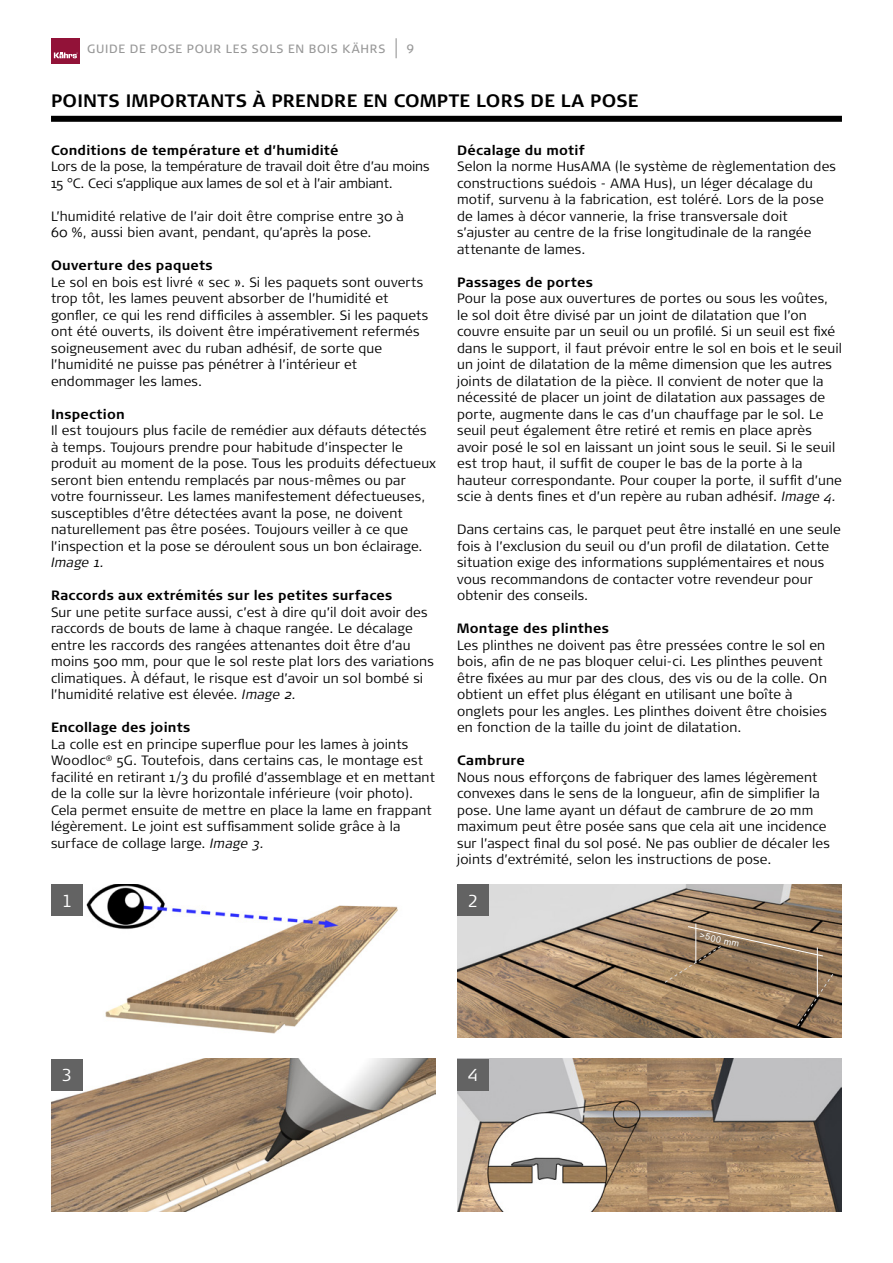
<style>
.page{position:relative;width:893px;height:1263px;background:#fff}
.page>*{position:absolute;margin:0;border:0;box-sizing:border-box;transform-origin:0 0}
.t1{font:700 18px "Signa Pro";letter-spacing:.015em;color:#000}
.t2{font:300 17.25px "Signa Pro";color:#fff}
.t3{font:300 13.5px/16.5px "Signa Pro";letter-spacing:.01em;color:#000}
.t4{font:700 13.5px "Signa Pro";letter-spacing:.015em;color:#000}
.t5{font:300 13.5px/16.5px "Signa Pro";letter-spacing:-.01em;color:#000}
.t6{font:italic 300 13.5px "Signa Pro";letter-spacing:.005em;color:#000}
.t7{font:12px "Signa Pro";letter-spacing:.06em;color:#989898}
.t8{font:9px "Arial";color:#fff}
.s1{font-style:italic}
</style>
<div class="page">
<div style="left:51px;top:38px;width:29px;height:25px;background:#921238"></div>
<svg style="left:54px;top:52px;width:24px;height:6px"></svg>
<svg style="left:396px;top:38px;width:1px;height:20px"></svg>
<div style="left:51px;top:116px;width:791px;height:6px;background:#000"></div>
<img style="left:86px;top:884px;width:312px;height:150px">
<img style="left:51px;top:1059px;width:385px;height:153px">
<img style="left:457px;top:1059px;width:385px;height:153px">
<div style="left:51px;top:884px;width:32px;height:32px;background:#636363"></div>
<div style="left:51px;top:1059px;width:32px;height:32px;background:#636363"></div>
<div style="left:457px;top:1059px;width:32px;height:32px;background:#636363"></div>
<img style="left:457px;top:884px;width:385px;height:153px">
<div style="left:457px;top:884px;width:32px;height:32px;background:#636363"></div>
<hr style="left:695px;top:924px;width:1px;height:38px;background:#fff">
<svg style="left:664px;top:926px;width:170px;height:101px;background:#967b5d"></svg>
<p class="t7" style="left:87px;top:42px;width:300px">GUIDE DE POSE POUR LES SOLS EN BOIS KÄHRS</p>
<p class="t7" style="left:407px;top:42px;width:9px">9</p>
<h1 class="t1" style="left:51px;top:90px;width:589px">POINTS IMPORTANTS À PRENDRE EN COMPTE LORS DE LA POSE</h1>
<p class="t4" style="left:51px;top:142px;width:289px">Conditions de température et d’humidité</p>
<p class="t5" style="left:51px;top:158px;width:380px">Lors de la pose, la température de travail doit être d’au moins<br>15 °C. Ceci s’applique aux lames de sol et à l’air ambiant.</p>
<p class="t3" style="left:51px;top:208px;width:354px">L’humidité relative de l’air doit être comprise entre 30 à<br>60 %, aussi bien avant, pendant, qu’après la pose.</p>
<p class="t4" style="left:51px;top:257px;width:163px">Ouverture des paquets</p>
<p class="t3" style="left:51px;top:274px;width:379px">Le sol en bois est livré « sec ». Si les paquets sont ouverts trop tôt, les lames peuvent absorber de l’humidité et gonfler, ce qui les rend difficiles à assembler. Si les paquets ont été ouverts, ils doivent être impérativement refermés soigneusement avec du ruban adhésif, de sorte que l’humidité ne puisse pas pénétrer à l’intérieur et endommager les lames.</p>
<p class="t4" style="left:51px;top:406px;width:75px">Inspection</p>
<p class="t3" style="left:51px;top:422px;width:386px">Il est toujours plus facile de remédier aux défauts détectés à temps. Toujours prendre pour habitude d’inspecter le produit au moment de la pose. Tous les produits défectueux seront bien entendu remplacés par nous-mêmes ou par votre fournisseur. Les lames manifestement défectueuses, susceptibles d’être détectées avant la pose, ne doivent naturellement pas être posées. Toujours veiller à ce que l’inspection et la pose se déroulent sous un bon éclairage.</p>
<p class="t6" style="left:51px;top:555px;width:53px">Image 1.</p>
<p class="t4" style="left:51px;top:587px;width:343px">Raccords aux extrémités sur les petites surfaces</p>
<p class="t3" style="left:51px;top:604px;width:384px">Sur une petite surface aussi, c’est à dire qu’il doit avoir des raccords de bouts de lame à chaque rangée. Le décalage entre les raccords des rangées attenantes doit être d’au moins 500 mm, pour que le sol reste plat lors des variations climatiques. À défaut, le risque est d’avoir un sol bombé si l’humidité relative est élevée. <span class="s1">Image 2.</span></p>
<p class="t4" style="left:51px;top:719px;width:141px">Encollage des joints</p>
<p class="t3" style="left:51px;top:736px;width:385px">La colle est en principe superflue pour les lames à joints Woodloc<sup>®</sup> 5G. Toutefois, dans certains cas, le montage est facilité en retirant 1/3 du profilé d’assemblage et en mettant de la colle sur la lèvre horizontale inférieure (voir photo).<br>Cela permet ensuite de mettre en place la lame en frappant légèrement. Le joint est suffisamment solide grâce à la surface de collage large. <span class="s1">Image 3.</span></p>
<p class="t4" style="left:457px;top:142px;width:129px">Décalage du motif</p>
<p class="t3" style="left:457px;top:158px;width:380px">Selon la norme HusAMA (le système de règlementation des constructions suédois - AMA Hus), un léger décalage du motif, survenu à la fabrication, est toléré. Lors de la pose de lames à décor vannerie, la frise transversale doit s’ajuster au centre de la frise longitudinale de la rangée attenante de lames.</p>
<p class="t4" style="left:457px;top:274px;width:137px">Passages de portes</p>
<p class="t3" style="left:457px;top:290px;width:386px">Pour la pose aux ouvertures de portes ou sous les voûtes, le sol doit être divisé par un joint de dilatation que l’on couvre ensuite par un seuil ou un profilé. Si un seuil est fixé dans le support, il faut prévoir entre le sol en bois et le seuil un joint de dilatation de la même dimension que les autres joints de dilatation de la pièce. Il convient de noter que la nécessité de placer un joint de dilatation aux passages de porte, augmente dans le cas d’un chauffage par le sol. Le seuil peut également être retiré et remis en place après avoir posé le sol en laissant un joint sous le seuil. Si le seuil est trop haut, il suffit de couper le bas de la porte à la hauteur correspondante. Pour couper la porte, il suffit d’une scie à dents fines et d’un repère au ruban adhésif. <span class="s1">Image 4.</span></p>
<p class="t3" style="left:457px;top:521px;width:385px">Dans certains cas, le parquet peut être installé en une seule fois à l’exclusion du seuil ou d’un profil de dilatation. Cette situation exige des informations supplémentaires et nous vous recommandons de contacter votre revendeur pour obtenir des conseils.</p>
<p class="t4" style="left:457px;top:620px;width:153px">Montage des plinthes</p>
<p class="t3" style="left:457px;top:637px;width:371px">Les plinthes ne doivent pas être pressées contre le sol en bois, afin de ne pas bloquer celui-ci. Les plinthes peuvent être fixées au mur par des clous, des vis ou de la colle. On obtient un effet plus élégant en utilisant une boîte à onglets pour les angles. Les plinthes doivent être choisies en fonction de la taille du joint de dilatation.</p>
<p class="t4" style="left:457px;top:752px;width:69px">Cambrure</p>
<p class="t3" style="left:457px;top:769px;width:374px">Nous nous efforçons de fabriquer des lames légèrement convexes dans le sens de la longueur, afin de simplifier la pose. Une lame ayant un défaut de cambrure de 20 mm maximum peut être posée sans que cela ait une incidence sur l’aspect final du sol posé. Ne pas oublier de décaler les joints d’extrémité, selon les instructions de pose.</p>
<p class="t2" style="left:62px;top:891px;width:12px">1</p>
<p class="t2" style="left:468px;top:891px;width:12px">2</p>
<p class="t2" style="left:62px;top:1065px;width:12px">3</p>
<p class="t2" style="left:468px;top:1065px;width:12px">4</p>
<p class="t8" style="left:701px;top:930px;width:42px;rotate:12deg">&gt;500 mm</p>
</div>
